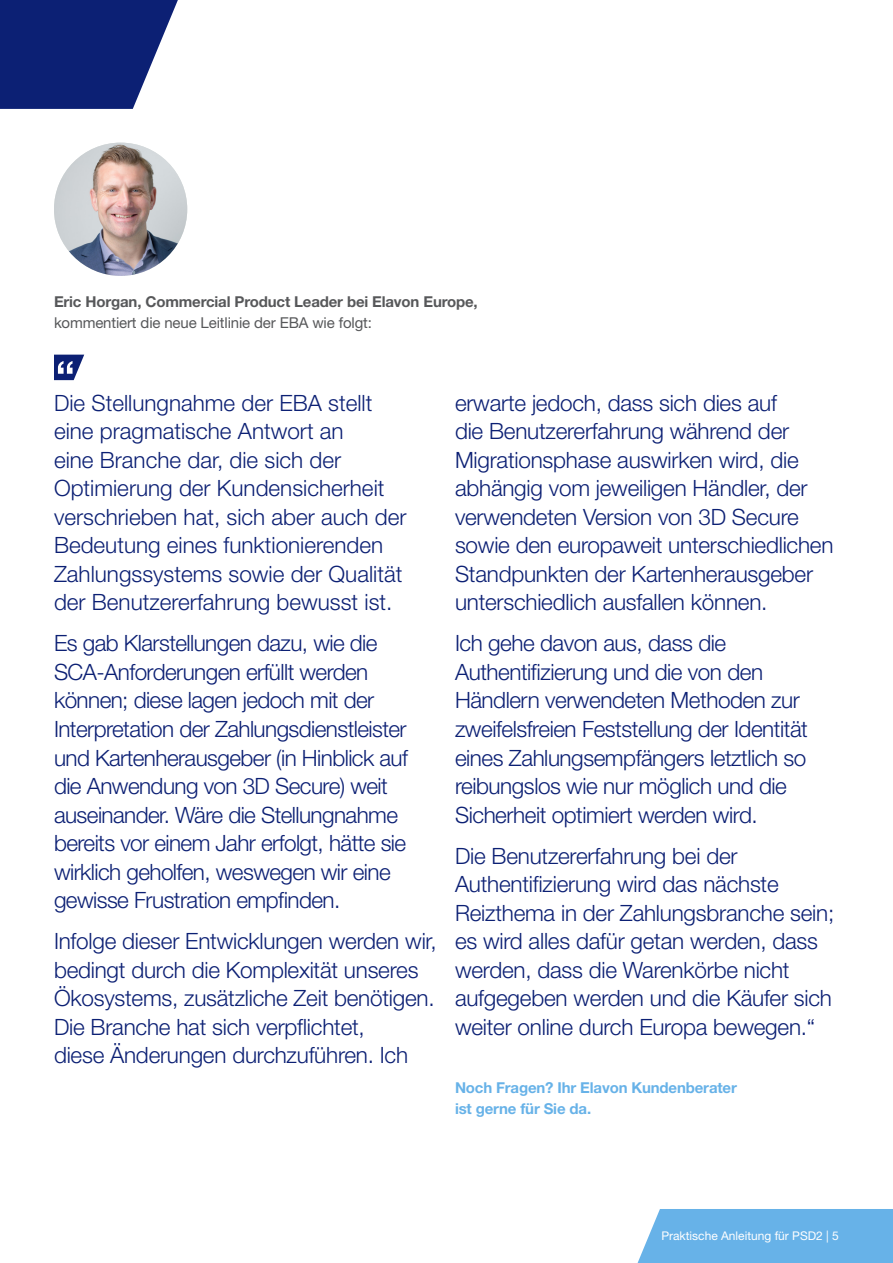
<style>
.page{position:relative;width:893px;height:1263px;background:#fff}
.page>*{position:absolute;margin:0;border:0;box-sizing:border-box;transform-origin:0 0}
.t1{font:300 22.5px/28.5px "Helvetica Neue LT Std";letter-spacing:-.01em;color:#0c2074}
.P-Main_Body_Text{font:700 15px/21px "Helvetica Neue LT Std";letter-spacing:-.01em;color:#57585a}
.P-Main_Body_Text-2{font:700 15px/21px "Helvetica Neue LT Std";letter-spacing:-.01em;color:#67b2e8}
.H5-Web_Address_URL{font:12px "Helvetica Neue LT Std";color:#fff}
.s1{font-weight:400}
</style>
<div class="page">
<div style="left:637px;top:1209px;width:256px;height:54px;background:#67b2e8"></div>
<svg style="left:0;top:0;width:178px;height:109px;background:#2a3b85"></svg>
<img style="left:54px;top:143px;width:133px;height:133px;border-radius:67px">
<svg style="left:54px;top:355px;width:30px;height:25px"></svg>
<p class="P-Main_Body_Text" style="left:54px;top:291px;width:425px">Eric Horgan, Commercial Product Leader bei Elavon Europe, <span class="s1">kommentiert die neue Leitlinie der EBA wie folgt:</span></p>
<p class="t1" style="left:54px;top:388px;width:354px">Die Stellungnahme der EBA stellt eine pragmatische Antwort an<br>eine Branche dar, die sich der Optimierung der Kundensicherheit verschrieben hat, sich aber auch der Bedeutung eines funktionierenden Zahlungssystems sowie der Qualität der Benutzererfahrung bewusst ist.</p>
<p class="t1" style="left:54px;top:629px;width:355px">Es gab Klarstellungen dazu, wie die SCA-Anforderungen erfüllt werden können; diese lagen jedoch mit der Interpretation der Zahlungsdienstleister und Kartenherausgeber (in Hinblick auf die Anwendung von 3D Secure) weit auseinander. Wäre die Stellungnahme bereits vor einem Jahr erfolgt, hätte sie wirklich geholfen, weswegen wir eine gewisse Frustration empfinden.</p>
<p class="t1" style="left:54px;top:926px;width:384px">Infolge dieser Entwicklungen werden wir, bedingt durch die Komplexität unseres Ökosystems, zusätzliche Zeit benötigen.<br>Die Branche hat sich verpflichtet,<br>diese Änderungen durchzuführen. Ich</p>
<p class="t1" style="left:455px;top:388px;width:380px">erwarte jedoch, dass sich dies auf<br>die Benutzererfahrung während der Migrationsphase auswirken wird, die abhängig vom jeweiligen Händler, der verwendeten Version von 3D Secure sowie den europaweit unterschiedlichen Standpunkten der Kartenherausgeber unterschiedlich ausfallen können.</p>
<p class="t1" style="left:455px;top:629px;width:354px">Ich gehe davon aus, dass die Authentifizierung und die von den Händlern verwendeten Methoden zur zweifelsfreien Feststellung der Identität eines Zahlungsempfängers letztlich so reibungslos wie nur möglich und die Sicherheit optimiert werden wird.</p>
<p class="t1" style="left:455px;top:841px;width:381px">Die Benutzererfahrung bei der Authentifizierung wird das nächste Reizthema in der Zahlungsbranche sein; es wird alles dafür getan werden, dass werden, dass die Warenkörbe nicht aufgegeben werden und die Käufer sich weiter online durch Europa bewegen.“</p>
<p class="P-Main_Body_Text-2" style="left:455px;top:1077px;width:283px">Noch Fragen? Ihr Elavon Kundenberater ist gerne für Sie da.</p>
<p class="H5-Web_Address_URL" style="left:661px;top:1229px;width:179px">Praktische Anleitung für PSD2 | 5</p>
</div>
